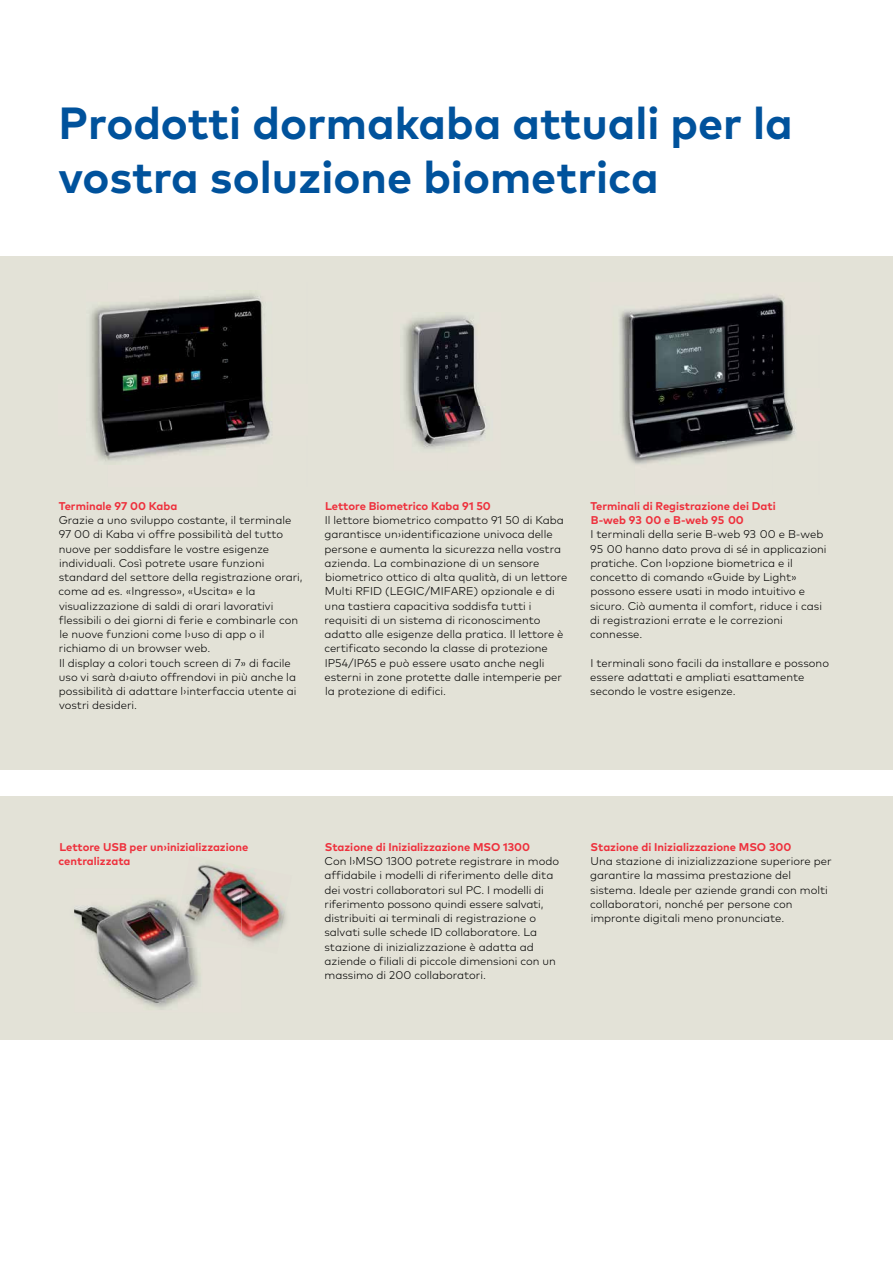
<style>
.page{position:relative;width:893px;height:1263px;background:#fff}
.page>*{position:absolute;margin:0;border:0;box-sizing:border-box;transform-origin:0 0}
.t1{font:700 45px/54px "Mark Pro";color:#00529c}
.t2{font:300 11.25px/14.2px "Mark Pro";color:#000}
.t3{font:700 11.25px/14.2px "Mark Pro";color:#ee303c}
</style>
<div class="page">
<div style="left:0;top:256px;width:893px;height:513px;background:#e3e2d7"></div>
<div style="left:0;top:797px;width:893px;height:243px;background:#e3e2d7"></div>
<img style="left:403px;top:315px;width:82px;height:103px">
<img style="left:406px;top:418px;width:80px;height:31px">
<img style="left:90px;top:293px;width:180px;height:169px">
<img style="left:619px;top:295px;width:177px;height:169px">
<img style="left:74px;top:898px;width:125px;height:112px">
<img style="left:175px;top:902px;width:6px;height:33px">
<img style="left:197px;top:863px;width:89px;height:81px">
<img style="left:182px;top:888px;width:59px;height:59px">
<img style="left:181px;top:895px;width:21px;height:44px">
<h1 class="t1" style="left:58px;top:93px;width:736px">Prodotti dormakaba attuali per la vostra soluzione biometrica</h1>
<p class="t3" style="left:59px;top:498px;width:120px">Terminale 97 00 Kaba</p>
<p class="t2" style="left:59px;top:512px;width:246px">Grazie a uno sviluppo costante, il terminale 97 00 di Kaba vi offre possibilità del tutto nuove per soddisfare le vostre esigenze individuali. Così potrete usare funzioni standard del settore della registrazione orari, come ad es. «Ingresso», «Uscita» e la visualizzazione di saldi di orari lavorativi flessibili o dei giorni di ferie e combinarle con le nuove funzioni come l›uso di app o il richiamo di un browser web.<br>Il display a colori touch screen di 7» di facile uso vi sarà d›aiuto offrendovi in più anche la possibilità di adattare l›interfaccia utente ai vostri desideri.</p>
<p class="t3" style="left:325px;top:498px;width:167px">Lettore Biometrico Kaba 91 50</p>
<p class="t2" style="left:324px;top:512px;width:245px">Il lettore biometrico compatto 91 50 di Kaba garantisce un›identificazione univoca delle persone e aumenta la sicurezza nella vostra azienda. La combinazione di un sensore biometrico ottico di alta qualità, di un lettore Multi RFID (LEGIC/MIFARE) opzionale e di una tastiera capacitiva soddisfa tutti i requisiti di un sistema di riconoscimento adatto alle esigenze della pratica. Il lettore è certificato secondo la classe di protezione IP54/IP65 e può essere usato anche negli esterni in zone protette dalle intemperie per la protezione di edifici.</p>
<p class="t3" style="left:590px;top:498px;width:187px">Terminali di Registrazione dei Dati<br>B-web 93 00 e B-web 95 00</p>
<p class="t2" style="left:590px;top:526px;width:238px">I terminali della serie B-web 93 00 e B-web 95 00 hanno dato prova di sé in applicazioni pratiche. Con l›opzione biometrica e il concetto di comando «Guide by Light» possono essere usati in modo intuitivo e sicuro. Ciò aumenta il comfort, riduce i casi di registrazioni errate e le correzioni connesse.</p>
<p class="t2" style="left:590px;top:655px;width:240px">I terminali sono facili da installare e possono essere adattati e ampliati esattamente secondo le vostre esigenze.</p>
<p class="t3" style="left:59px;top:839px;width:191px">Lettore USB per un›inizializzazione centralizzata</p>
<p class="t3" style="left:325px;top:839px;width:207px">Stazione di Inizializzazione MSO 1300</p>
<p class="t2" style="left:324px;top:853px;width:236px">Con l›MSO 1300 potrete registrare in modo affidabile i modelli di riferimento delle dita dei vostri collaboratori sul PC. I modelli di riferimento possono quindi essere salvati, distribuiti ai terminali di registrazione o salvati sulle schede ID collaboratore. La stazione di inizializzazione è adatta ad aziende o filiali di piccole dimensioni con un massimo di 200 collaboratori.</p>
<p class="t3" style="left:591px;top:839px;width:202px">Stazione di Inizializzazione MSO 300</p>
<p class="t2" style="left:590px;top:853px;width:243px">Una stazione di inizializzazione superiore per garantire la massima prestazione del sistema. Ideale per aziende grandi con molti collaboratori, nonché per persone con impronte digitali meno pronunciate.</p>
</div>
